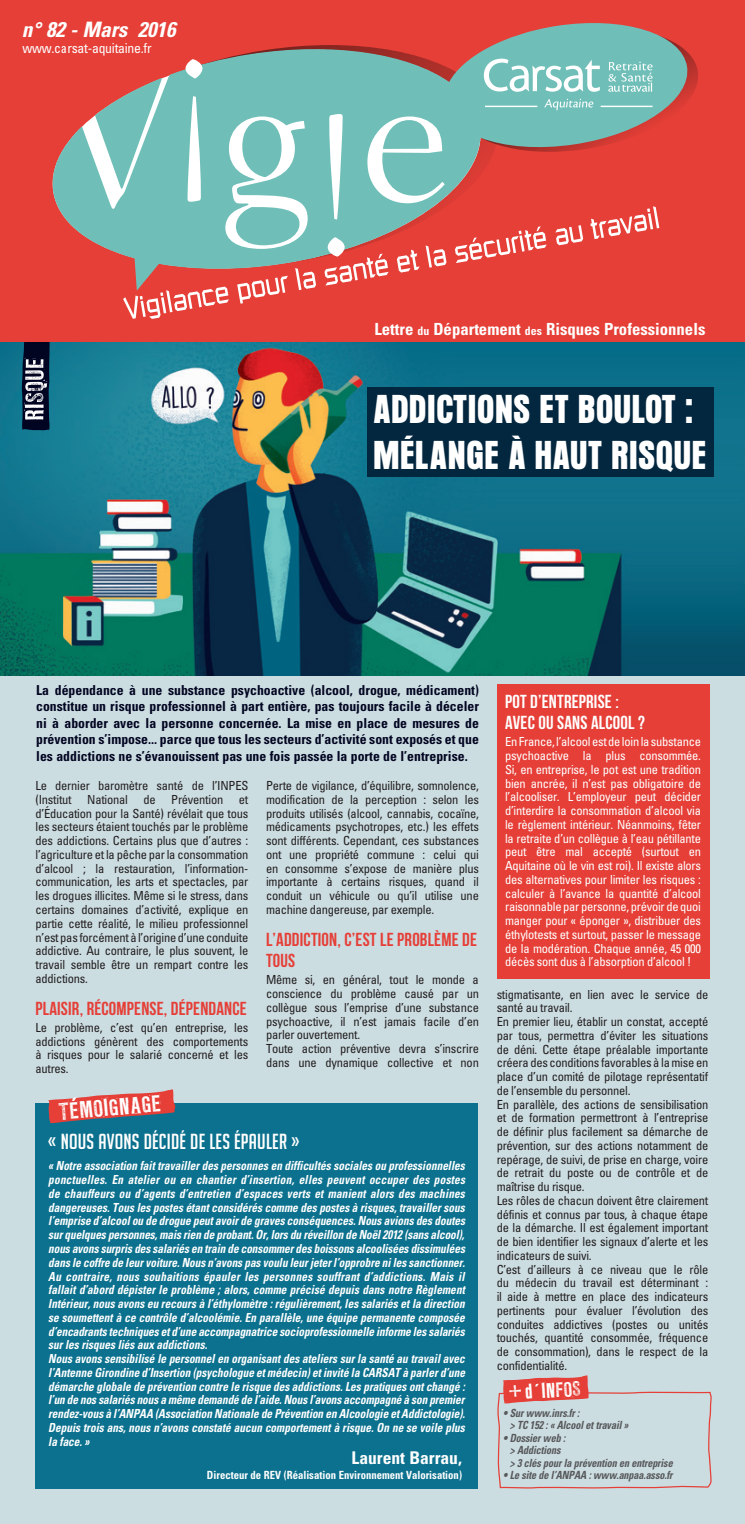
<style>
.page{position:relative;width:745px;height:1524px;background:#fff}
.page>*{position:absolute;margin:0;border:0;box-sizing:border-box;transform-origin:0 0}
.t1{font:35.88px/46px "AT Aura";color:#fff}
.texte_courant{font:21.25px "Big Noodle Titling";letter-spacing:.01em;color:#fff}
.Normal_e{font:italic 700 condensed 21.25px "Univers LT Std";color:#fff}
.t2{font:21.25px "LL Rubber Grotesque";color:#fff}
.texte_courant-2{font:700 18.75px/21.2px "Bebas Neue";letter-spacing:.01em;color:#e53f37}
.texte_courant-3{font:700 18.75px/21.2px "Bebas Neue";letter-spacing:.01em;color:#fff}
.t3{font:18.75px "LL Rubber Grotesque";color:#fff}
.texte_courant-4{font:700 condensed 17.5px "Univers LT Std";color:#fff}
.Normal_e-2{font:700 condensed 16.75px "Univers LT Std";color:#fff}
.chapo{font:700 condensed 13.75px/16.5px "Univers LT Std";color:#020521;text-align:justify}
.texte_courant-5{font:condensed 13.75px "Univers LT Std";letter-spacing:-.02em;color:#fff}
.intertitre{font:condensed 12.5px/13.8px "Univers LT Std";letter-spacing:-.02em;color:#231f20;text-align:justify}
.texte_courant-6{font:italic 700 condensed 12.5px/13.8px "Univers LT Std";color:#fff;text-align:justify;scale:.9 1}
.intertitre-2{font:condensed 12.5px/13.8px "Univers LT Std";letter-spacing:-.02em;color:#fff;text-align:justify}
.texte_courant-7{font:italic 700 condensed 11.25px/12.5px "Univers LT Std";letter-spacing:-.01em;color:#57585a;scale:.9 1}
.texte_courant-8{font:700 condensed 11.25px "Univers LT Std";color:#fff;scale:.95 1}
.s1{font-size:11.75px}
.s2{font-size:28.75px}
</style>
<div class="page">
<div style="left:0;top:656px;width:744px;height:868px;background:#ccdde2"></div>
<img style="left:0;top:342px;width:744px;height:333px">
<svg style="left:22px;top:342px;width:28px;height:88px"></svg>
<div style="left:0;top:0;width:744px;height:342px;background:#e53f37"></div>
<svg style="left:52px;top:23px;width:608px;height:264px"></svg>
<svg style="left:454px;top:28px;width:244px;height:124px"></svg>
<svg style="left:185px;top:59px;width:17px;height:143px"></svg>
<svg style="left:225px;top:116px;width:82px;height:133px"></svg>
<svg style="left:123px;top:287px;width:106px;height:32px"></svg>
<svg style="left:237px;top:276px;width:51px;height:28px"></svg>
<svg style="left:295px;top:268px;width:21px;height:22px"></svg>
<svg style="left:324px;top:114px;width:122px;height:172px"></svg>
<svg style="left:454px;top:226px;width:92px;height:37px"></svg>
<svg style="left:555px;top:225px;width:27px;height:20px"></svg>
<svg style="left:590px;top:206px;width:69px;height:33px"></svg>
<svg style="left:497px;top:1375px;width:215px;height:114px"></svg>
<div style="left:35px;top:1103px;width:442px;height:385px;background:#0c718e"></div>
<svg style="left:48px;top:1089px;width:127px;height:34px"></svg>
<div style="left:496px;top:685px;width:213px;height:294px;background:#e53f37"></div>
<div style="left:366px;top:387px;width:346px;height:89px;background:#03273f"></div>
<p class="Normal_e" style="left:22px;top:16px;width:155px">n° 82 - Mars 2016</p>
<p class="texte_courant-5" style="left:22px;top:39px;width:131px">www.carsat-aquitaine.fr</p>
<p class="Normal_e-2" style="left:374px;top:319px;width:332px">Lettre <span class="s1">du</span> Département <span class="s1">des</span> Risques Professionnels</p>
<p class="t1" style="left:373px;top:386px;width:335px">ADDICTIONS ET BOULOT :<br>MÉLANGE À HAUT RISQUE</p>
<p class="chapo" style="left:36px;top:682px;width:444px">La dépendance à une substance psychoactive (alcool, drogue, médicament) constitue un risque professionnel à part entière, pas toujours facile à déceler ni à aborder avec la personne concernée. La mise en place de mesures de prévention s’impose... parce que tous les secteurs d’activité sont exposés et que les addictions ne s’évanouissent pas une fois passée la porte de l’entreprise.</p>
<p class="intertitre" style="left:35px;top:779px;width:214px">Le dernier baromètre santé de l’INPES (Institut National de Prévention et d’Éducation pour la Santé) révélait que tous les secteurs étaient touchés par le problème des addictions. Certains plus que d’autres : l’agriculture et la pêche par la consommation d’alcool ; la restauration, l’information&shy;communication, les arts et spectacles, par les drogues illicites. Même si le stress, dans certains domaines d’activité, explique en partie cette réalité, le milieu professionnel n’est pas forcément à l’origine d’une conduite addictive. Au contraire, le plus souvent, le travail semble être un rempart contre les addictions.</p>
<p class="texte_courant-2" style="left:35px;top:997px;width:213px">PLAISIR, RÉCOMPENSE, DÉPENDANCE</p>
<p class="intertitre" style="left:35px;top:1020px;width:214px">Le problème, c’est qu’en entreprise, les addictions génèrent des comportements à risques pour le salarié concerné et les autres.</p>
<p class="intertitre" style="left:266px;top:779px;width:214px">Perte de vigilance, d’équilibre, somnolence, modification de la perception : selon les produits utilisés (alcool, cannabis, cocaïne, médicaments psychotropes, etc.) les effets sont différents. Cependant, ces substances ont une propriété commune : celui qui en consomme s’expose de manière plus importante à certains risques, quand il conduit un véhicule ou qu’il utilise une machine dangereuse, par exemple.</p>
<p class="texte_courant-2" style="left:266px;top:928px;width:212px">L’ADDICTION, C’EST LE PROBLÈME DE<br>TOUS</p>
<p class="intertitre" style="left:266px;top:973px;width:214px">Même si, en général, tout le monde a conscience du problème causé par un collègue sous l’emprise d’une substance psychoactive, il n’est jamais facile d’en parler ouvertement.</p>
<p class="intertitre" style="left:266px;top:1041px;width:214px">Toute action préventive devra s’inscrire dans une dynamique collective et non</p>
<p class="t2" style="left:58px;top:1098px;width:104px;rotate:-5deg">TÉMOIGNAGE</p>
<p class="texte_courant" style="left:48px;top:1129px;width:252px">« NOUS AVONS DÉCIDÉ DE LES ÉPAULER »</p>
<p class="texte_courant-6" style="left:48px;top:1159px;width:464px">« Notre association fait travailler des personnes en difficultés sociales ou professionnelles ponctuelles. En atelier ou en chantier d’insertion, elles peuvent occuper des postes de chauffeurs ou d’agents d’entretien d’espaces verts et manient alors des machines dangereuses. Tous les postes étant considérés comme des postes à risques, travailler sous l’emprise d’alcool ou de drogue peut avoir de graves conséquences. Nous avions des doutes sur quelques personnes, mais rien de probant. Or, lors du réveillon de Noël 2012 (sans alcool), nous avons surpris des salariés en train de consommer des boissons alcoolisées dissimulées dans le coffre de leur voiture. Nous n’avons pas voulu leur jeter l’opprobre ni les sanctionner.<br>Au contraire, nous souhaitions épauler les personnes souffrant d’addictions. Mais il fallait d’abord dépister le problème ; alors, comme précisé depuis dans notre Règlement Intérieur, nous avons eu recours à l’éthylomètre : régulièrement, les salariés et la direction se soumettent à ce contrôle d’alcoolémie. En parallèle, une équipe permanente composée d’encadrants techniques et d’une accompagnatrice socioprofessionnelle informe les salariés sur les risques liés aux addictions.</p>
<p class="texte_courant-6" style="left:48px;top:1351px;width:464px">Nous avons sensibilisé le personnel en organisant des ateliers sur la santé au travail avec l’Antenne Girondine d’Insertion (psychologue et médecin) et invité la CARSAT à parler d’une démarche globale de prévention contre le risque des addictions. Les pratiques ont changé : l’un de nos salariés nous a même demandé de l’aide. Nous l’avons accompagné à son premier rendez-vous à l’ANPAA (Association Nationale de Prévention en Alcoologie et Addictologie).<br>Depuis trois ans, nous n’avons constaté aucun comportement à risque. On ne se voile plus la face. »</p>
<p class="texte_courant-4" style="left:351px;top:1447px;width:112px">Laurent Barrau,</p>
<p class="texte_courant-8" style="left:207px;top:1467px;width:270px">Directeur de REV (Réalisation Environnement Valorisation)</p>
<p class="texte_courant-3" style="left:504px;top:690px;width:141px">POT D’ENTREPRISE :<br>AVEC OU SANS ALCOOL ?</p>
<p class="intertitre-2" style="left:504px;top:735px;width:197px">En France, l’alcool est de loin la substance psychoactive la plus consommée.<br>Si, en entreprise, le pot est une tradition bien ancrée, il n’est pas obligatoire de l’alcooliser. L’employeur peut décider d’interdire la consommation d’alcool via le règlement intérieur. Néanmoins, fêter la retraite d’un collègue à l’eau pétillante peut être mal accepté (surtout en Aquitaine où le vin est roi). Il existe alors des alternatives pour limiter les risques : calculer à l’avance la quantité d’alcool raisonnable par personne, prévoir de quoi manger pour « éponger », distribuer des éthylotests et surtout, passer le message de la modération. Chaque année, 45 000 décès sont dus à l’absorption d’alcool !</p>
<p class="intertitre" style="left:496px;top:987px;width:213px">stigmatisante, en lien avec le service de santé au travail.</p>
<p class="intertitre" style="left:496px;top:1014px;width:213px">En premier lieu, établir un constat, accepté par tous, permettra d’éviter les situations de déni. Cette étape préalable importante créera des conditions favorables à la mise en place d’un comité de pilotage représentatif de l’ensemble du personnel.</p>
<p class="intertitre" style="left:496px;top:1097px;width:213px">En parallèle, des actions de sensibilisation et de formation permettront à l’entreprise de définir plus facilement sa démarche de prévention, sur des actions notamment de repérage, de suivi, de prise en charge, voire de retrait du poste ou de contrôle et de maîtrise du risque.</p>
<p class="intertitre" style="left:496px;top:1193px;width:213px">Les rôles de chacun doivent être clairement définis et connus par tous, à chaque étape de la démarche. Il est également important de bien identifier les signaux d’alerte et les indicateurs de suivi.</p>
<p class="intertitre" style="left:496px;top:1262px;width:213px">C’est d’ailleurs à ce niveau que le rôle du médecin du travail est déterminant : il aide à mettre en place des indicateurs pertinents pour évaluer l’évolution des conduites addictives (postes ou unités touchés, quantité consommée, fréquence de consommation), dans le respect de la confidentialité.</p>
<p class="t3" style="left:507px;top:1381px;width:74px;rotate:-3deg"><span class="s2">+</span> d´INFOS</p>
<p class="texte_courant-7" style="left:509px;top:1406px;width:133px;text-indent:-7px">• Sur www.inrs.fr :<br>&gt; TC 152 : « Alcool et travail »</p>
<p class="texte_courant-7" style="left:509px;top:1431px;width:182px;text-indent:-7px">• Dossier web :<br>&gt; Addictions<br>&gt; 3 clés pour la prévention en entreprise</p>
<p class="texte_courant-7" style="left:503px;top:1469px;width:190px">• Le site de l’ANPAA : www.anpaa.asso.fr</p>
</div>
